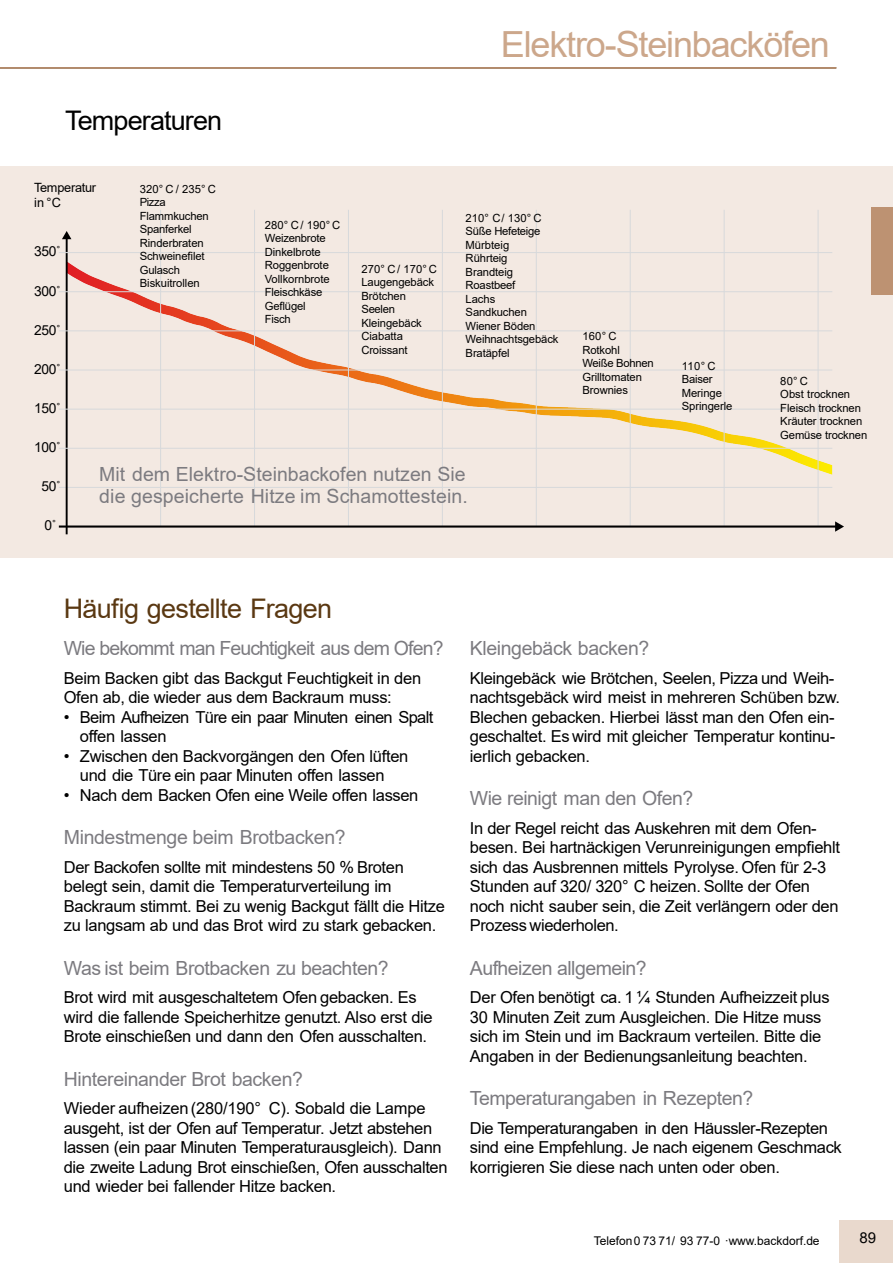
<style>
.page{position:relative;width:893px;height:1263px;background:#fff}
.page>*{position:absolute;margin:0;border:0;box-sizing:border-box;transform-origin:0 0}
.t1{font:36px "Arial";letter-spacing:-.03em;color:#cca78b}
.t2{font:27px "Arial";letter-spacing:-.025em;color:#5a3812}
.t3{font:27px "Arial";letter-spacing:-.03em;color:#000}
.t4{font:19.5px "Arial";letter-spacing:-.02em;color:#7c7b80}
.t5{font:19.5px/22.5px "Arial";letter-spacing:.005em;color:#7c7b80}
.t6{font:19.5px "Arial";letter-spacing:-.045em;color:#7c7b80}
.t7{font:16.5px/19.5px "Arial";letter-spacing:-.02em;color:#000}
.t8{font:16.5px/19.5px "Arial";letter-spacing:-.04em;color:#000}
.t9{font:15px "Arial";color:#000}
.t10{font:13.8px "Arial";letter-spacing:-.025em;color:#000}
.t11{font:12.75px/15.3px "Arial";letter-spacing:-.02em;color:#000}
.t12{font:12px "Arial";color:#000}
.t13{font:11.25px/13.5px "Arial";letter-spacing:-.01em;color:#000}
</style>
<div class="page">
<div style="left:0;top:166px;width:892px;height:391px;background:#f3e9e2"></div>
<svg style="left:451px;top:403px;width:380px;height:71px"></svg>
<hr style="left:59px;top:487px;width:773px;height:1px;background:#d7d9db">
<hr style="left:66px;top:238px;width:2px;height:296px;background:#000">
<svg style="left:62px;top:231px;width:9px;height:8px"></svg>
<hr style="left:59px;top:448px;width:773px;height:1px;background:#d7d9db">
<hr style="left:59px;top:409px;width:773px;height:1px;background:#d7d9db">
<hr style="left:59px;top:369px;width:773px;height:1px;background:#d7d9db">
<hr style="left:59px;top:330px;width:773px;height:1px;background:#d7d9db">
<hr style="left:59px;top:291px;width:773px;height:1px;background:#d7d9db">
<hr style="left:59px;top:252px;width:773px;height:1px;background:#d7d9db">
<hr style="left:160px;top:210px;width:1px;height:316px;background:#d7d9db">
<hr style="left:254px;top:210px;width:1px;height:316px;background:#d7d9db">
<hr style="left:348px;top:210px;width:1px;height:316px;background:#d7d9db">
<hr style="left:442px;top:210px;width:1px;height:316px;background:#d7d9db">
<hr style="left:536px;top:210px;width:1px;height:316px;background:#d7d9db">
<hr style="left:630px;top:210px;width:1px;height:316px;background:#d7d9db">
<hr style="left:723px;top:210px;width:1px;height:316px;background:#d7d9db">
<hr style="left:817px;top:210px;width:1px;height:316px;background:#d7d9db">
<hr style="left:59px;top:525px;width:777px;height:2px;background:#000">
<svg style="left:835px;top:521px;width:9px;height:10px"></svg>
<div style="left:871px;top:207px;width:21px;height:87px;background:#bd9272"></div>
<div style="left:839px;top:1220px;width:53px;height:42px;background:#e9d9cd"></div>
<hr style="left:0;top:67px;width:836px;height:2px;background:#bd9272">
<h2 class="t3" style="left:65px;top:110px;width:159px">Temperaturen</h2>
<p class="t11" style="left:34px;top:181px;width:64px">Temperatur in °C</p>
<p class="t13" style="left:140px;top:183px;width:78px">320° C / 235° C<br>Pizza<br>Flammkuchen<br>Spanferkel<br>Rinderbraten<br>Schweinefilet<br>Gulasch<br>Biskuitrollen</p>
<p class="t10" style="left:34px;top:246px;width:28px">350˚</p>
<p class="t10" style="left:34px;top:285px;width:28px">300˚</p>
<p class="t10" style="left:34px;top:324px;width:28px">250˚</p>
<p class="t10" style="left:34px;top:363px;width:28px">200˚</p>
<p class="t10" style="left:34px;top:403px;width:28px">150˚</p>
<p class="t10" style="left:34px;top:442px;width:28px">100˚</p>
<h1 class="t1" style="left:501px;top:31px;width:330px">Elektro-Steinbacköfen</h1>
<p class="t13" style="left:265px;top:219px;width:77px">280° C / 190° C<br>Weizenbrote<br>Dinkelbrote<br>Roggenbrote<br>Vollkornbrote<br>Fleischkäse<br>Geflügel<br>Fisch</p>
<p class="t13" style="left:465px;top:212px;width:94px">210° C/ 130° C<br>Süße Hefeteige<br>Mürbteig<br>Rührteig<br>Brandteig<br>Roastbeef<br>Lachs<br>Sandkuchen<br>Wiener Böden<br>Weihnachtsgebäck<br>Bratäpfel</p>
<p class="t13" style="left:361px;top:263px;width:77px">270° C / 170° C<br>Laugengebäck<br>Brötchen<br>Seelen<br>Kleingebäck<br>Ciabatta<br>Croissant</p>
<p class="t13" style="left:582px;top:330px;width:73px">160° C<br>Rotkohl<br>Weiße Bohnen<br>Grilltomaten<br>Brownies</p>
<p class="t13" style="left:681px;top:360px;width:52px">110° C<br>Baiser<br>Meringe<br>Springerle</p>
<p class="t13" style="left:780px;top:375px;width:88px">80° C<br>Obst trocknen<br>Fleisch trocknen<br>Kräuter trocknen<br>Gemüse trocknen</p>
<p class="t10" style="left:41px;top:481px;width:21px">50˚</p>
<p class="t10" style="left:45px;top:520px;width:13px">0˚</p>
<p class="t5" style="left:99px;top:464px;width:370px">Mit dem Elektro-Steinbackofen nutzen Sie die gespeicherte Hitze im Schamottestein.</p>
<h2 class="t2" style="left:64px;top:598px;width:270px">Häufig gestellte Fragen</h2>
<p class="t6" style="left:64px;top:641px;width:381px">Wie bekommt man Feuchtigkeit aus dem Ofen?</p>
<p class="t7" style="left:64px;top:669px;width:359px">Beim Backen gibt das Backgut Feuchtigkeit in den<br>Ofen ab, die wieder aus dem Backraum muss:</p>
<p class="t8" style="left:80px;top:708px;width:355px;text-indent:-16px">• Beim Aufheizen Türe ein paar Minuten einen Spalt offen lassen</p>
<p class="t7" style="left:64px;top:747px;width:346px;text-align:center">• Zwischen den Backvorgängen den Ofen lüften und die Türe ein paar Minuten offen lassen</p>
<p class="t7" style="left:64px;top:786px;width:356px">• Nach dem Backen Ofen eine Weile offen lassen</p>
<p class="t4" style="left:64px;top:829px;width:283px">Mindestmenge beim Brotbacken?</p>
<p class="t7" style="left:64px;top:858px;width:382px">Der Backofen sollte mit mindestens 50 % Broten belegt sein, damit die Temperaturverteilung im Backraum stimmt. Bei zu wenig Backgut fällt die Hitze zu langsam ab und das Brot wird zu stark gebacken.</p>
<p class="t4" style="left:64px;top:960px;width:326px">Was ist beim Brotbacken zu beachten?</p>
<p class="t7" style="left:64px;top:989px;width:370px">Brot wird mit ausgeschaltetem Ofen gebacken. Es wird die fallende Speicherhitze genutzt. Also erst die<br>Brote einschießen und dann den Ofen ausschalten.</p>
<p class="t4" style="left:64px;top:1071px;width:241px">Hintereinander Brot backen?</p>
<p class="t7" style="left:64px;top:1099px;width:385px">Wieder aufheizen (280/190° C). Sobald die Lampe ausgeht, ist der Ofen auf Temperatur. Jetzt abstehen lassen (ein paar Minuten Temperaturausgleich). Dann die zweite Ladung Brot einschießen, Ofen ausschalten und wieder bei fallender Hitze backen.</p>
<p class="t4" style="left:470px;top:641px;width:181px">Kleingebäck backen?</p>
<p class="t7" style="left:470px;top:669px;width:372px">Kleingebäck wie Brötchen, Seelen, Pizza und Weih&shy;nachtsgebäck wird meist in mehreren Schüben bzw.<br>Blechen gebacken. Hierbei lässt man den Ofen ein&shy;geschaltet. Es wird mit gleicher Temperatur kontinu&shy;ierlich gebacken.</p>
<p class="t4" style="left:470px;top:790px;width:225px">Wie reinigt man den Ofen?</p>
<p class="t7" style="left:470px;top:819px;width:372px">In der Regel reicht das Auskehren mit dem Ofen&shy;besen. Bei hartnäckigen Verunreinigungen empfiehlt sich das Ausbrennen mittels Pyrolyse. Ofen für 2-3<br>Stunden auf 320/ 320° C heizen. Sollte der Ofen noch nicht sauber sein, die Zeit verlängern oder den Prozess wiederholen.</p>
<p class="t4" style="left:470px;top:960px;width:178px">Aufheizen allgemein?</p>
<p class="t7" style="left:470px;top:989px;width:361px">Der Ofen benötigt ca. 1 ¼ Stunden Aufheizzeit plus 30 Minuten Zeit zum Ausgleichen. Die Hitze muss sich im Stein und im Backraum verteilen. Bitte die Angaben in der Bedienungsanleitung beachten.</p>
<p class="t4" style="left:470px;top:1090px;width:285px">Temperaturangaben in Rezepten?</p>
<p class="t7" style="left:470px;top:1119px;width:373px">Die Temperaturangaben in den Häussler-Rezepten sind eine Empfehlung. Je nach eigenem Geschmack korrigieren Sie diese nach unten oder oben.</p>
<p class="t12" style="left:594px;top:1236px;width:227px">Telefon 0 73 71/ 93 77-0 ·www.backdorf.de</p>
<p class="t9" style="left:859px;top:1232px;width:18px">89</p>
</div>
